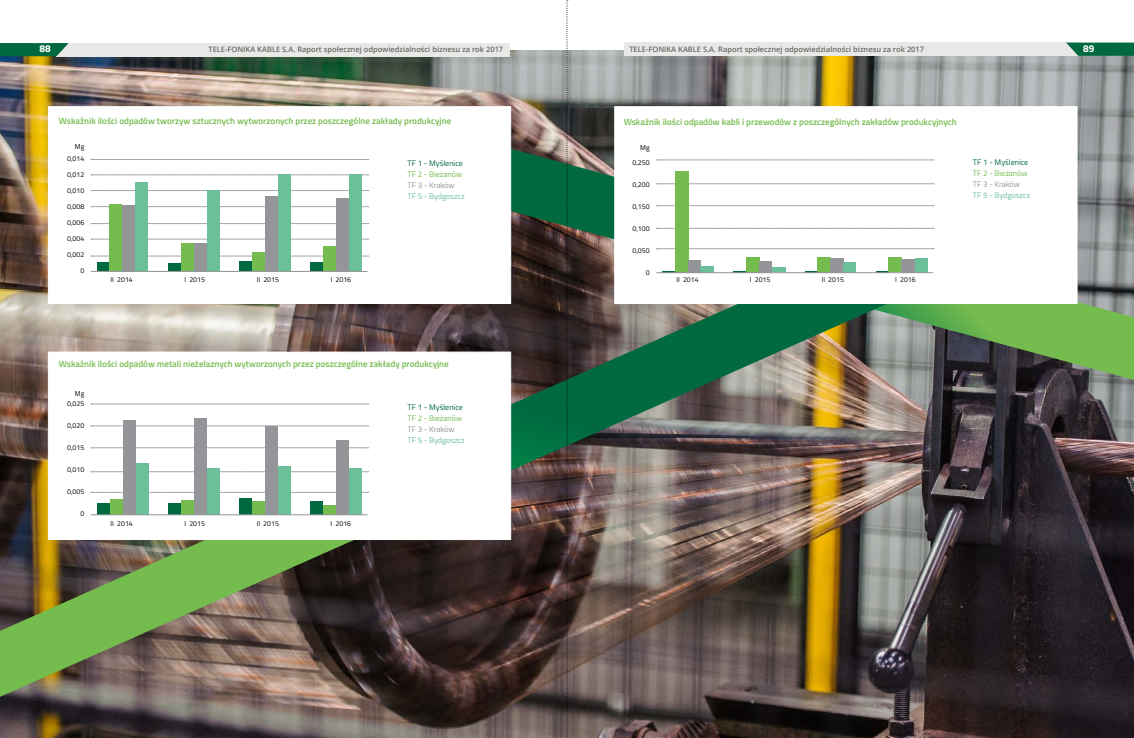
<style>
.page{position:relative;width:1134px;height:738px;background:#fff}
.page>*{position:absolute;margin:0;border:0;box-sizing:border-box;transform-origin:0 0}
.t1{font:700 10px "Titillium";color:#fff}
.t2{font:600 9px "Titillium";color:#75bc4e}
.t3{font:8px "Titillium";color:#006940}
.t4{font:8px "Titillium";color:#6bbf99}
.t5{font:8px "Titillium";color:#75bc4e}
.t6{font:8px "Titillium";color:#939598}
.t7{font:600 7.5px "Open Sans";color:#676863}
.t8{font:7px "Titillium";color:#000}
</style>
<div class="page">
<img style="left:0;top:51px;width:1134px;height:686px">
<svg style="left:511px;top:141px;width:623px;height:238px;background:#5d825e"></svg>
<img style="left:0;top:238px;width:910px;height:458px">
<div style="left:614px;top:106px;width:463px;height:197px;background:#fff;border:1px solid #fff"></div>
<div style="left:48px;top:351px;width:463px;height:188px;background:#fff;border:1px solid #fff"></div>
<div style="left:48px;top:106px;width:463px;height:197px;background:#fff;border:1px solid #fff"></div>
<svg style="left:91px;top:256px;width:278px;height:1px"></svg>
<svg style="left:656px;top:248px;width:278px;height:1px"></svg>
<svg style="left:91px;top:491px;width:278px;height:1px"></svg>
<svg style="left:91px;top:223px;width:278px;height:1px"></svg>
<svg style="left:656px;top:205px;width:278px;height:1px"></svg>
<svg style="left:91px;top:447px;width:278px;height:1px"></svg>
<svg style="left:91px;top:239px;width:278px;height:1px"></svg>
<svg style="left:656px;top:228px;width:278px;height:1px"></svg>
<svg style="left:91px;top:471px;width:278px;height:1px"></svg>
<svg style="left:91px;top:206px;width:278px;height:1px"></svg>
<svg style="left:656px;top:183px;width:278px;height:1px"></svg>
<svg style="left:91px;top:425px;width:278px;height:1px"></svg>
<svg style="left:91px;top:403px;width:278px;height:1px"></svg>
<svg style="left:91px;top:190px;width:278px;height:1px"></svg>
<svg style="left:91px;top:174px;width:278px;height:1px"></svg>
<svg style="left:91px;top:159px;width:278px;height:1px"></svg>
<svg style="left:656px;top:160px;width:278px;height:1px"></svg>
<div style="left:624px;top:43px;width:454px;height:13px;background:#e9e8e7"></div>
<div style="left:57px;top:43px;width:453px;height:13px;background:#e9e8e7"></div>
<svg style="left:1066px;top:43px;width:68px;height:13px"></svg>
<svg style="left:0;top:43px;width:69px;height:13px"></svg>
<svg style="left:566px;top:0;width:2px;height:738px"></svg>
<div style="left:310px;top:500px;width:13px;height:14px;background:#006940"></div>
<div style="left:239px;top:498px;width:13px;height:16px;background:#006940"></div>
<div style="left:168px;top:503px;width:13px;height:11px;background:#006940"></div>
<div style="left:97px;top:503px;width:13px;height:11px;background:#006940"></div>
<div style="left:323px;top:505px;width:13px;height:9px;background:#75bc4e"></div>
<div style="left:252px;top:501px;width:13px;height:13px;background:#75bc4e"></div>
<div style="left:181px;top:499px;width:13px;height:15px;background:#75bc4e"></div>
<div style="left:110px;top:499px;width:13px;height:15px;background:#75bc4e"></div>
<div style="left:336px;top:440px;width:13px;height:74px;background:#939598"></div>
<div style="left:265px;top:426px;width:13px;height:88px;background:#939598"></div>
<div style="left:194px;top:418px;width:13px;height:96px;background:#939598"></div>
<div style="left:123px;top:420px;width:13px;height:94px;background:#939598"></div>
<div style="left:349px;top:468px;width:13px;height:46px;background:#6bbf99"></div>
<div style="left:278px;top:466px;width:13px;height:48px;background:#6bbf99"></div>
<div style="left:207px;top:468px;width:13px;height:46px;background:#6bbf99"></div>
<div style="left:136px;top:463px;width:12px;height:51px;background:#6bbf99"></div>
<div style="left:310px;top:263px;width:13px;height:8px;background:#006940"></div>
<div style="left:239px;top:261px;width:13px;height:10px;background:#006940"></div>
<div style="left:168px;top:263px;width:13px;height:8px;background:#006940"></div>
<div style="left:97px;top:262px;width:13px;height:9px;background:#006940"></div>
<div style="left:323px;top:246px;width:13px;height:25px;background:#75bc4e"></div>
<div style="left:252px;top:252px;width:13px;height:19px;background:#75bc4e"></div>
<div style="left:181px;top:243px;width:13px;height:28px;background:#75bc4e"></div>
<div style="left:110px;top:204px;width:12px;height:67px;background:#75bc4e"></div>
<div style="left:336px;top:198px;width:13px;height:73px;background:#939598"></div>
<div style="left:265px;top:197px;width:13px;height:74px;background:#939598"></div>
<div style="left:194px;top:243px;width:13px;height:28px;background:#939598"></div>
<div style="left:122px;top:205px;width:13px;height:66px;background:#939598"></div>
<div style="left:349px;top:174px;width:13px;height:97px;background:#6bbf99"></div>
<div style="left:278px;top:174px;width:13px;height:97px;background:#6bbf99"></div>
<div style="left:207px;top:190px;width:13px;height:81px;background:#6bbf99"></div>
<div style="left:135px;top:182px;width:13px;height:89px;background:#6bbf99"></div>
<svg style="left:876px;top:271px;width:12px;height:1px"></svg>
<svg style="left:805px;top:271px;width:12px;height:1px"></svg>
<svg style="left:733px;top:271px;width:13px;height:1px"></svg>
<svg style="left:662px;top:271px;width:13px;height:1px"></svg>
<div style="left:888px;top:257px;width:13px;height:15px;background:#75bc4e"></div>
<div style="left:817px;top:256px;width:13px;height:16px;background:#75bc4e"></div>
<div style="left:746px;top:256px;width:13px;height:16px;background:#75bc4e"></div>
<div style="left:675px;top:171px;width:13px;height:101px;background:#75bc4e"></div>
<div style="left:901px;top:259px;width:13px;height:13px;background:#939598"></div>
<div style="left:830px;top:258px;width:13px;height:14px;background:#939598"></div>
<div style="left:759px;top:261px;width:13px;height:11px;background:#939598"></div>
<div style="left:688px;top:260px;width:13px;height:12px;background:#939598"></div>
<div style="left:914px;top:258px;width:13px;height:14px;background:#6bbf99"></div>
<div style="left:843px;top:262px;width:13px;height:10px;background:#6bbf99"></div>
<div style="left:772px;top:267px;width:13px;height:5px;background:#6bbf99"></div>
<div style="left:701px;top:266px;width:13px;height:6px;background:#6bbf99"></div>
<hr style="left:91px;top:271px;width:277px;height:1px;background:#939598">
<hr style="left:91px;top:514px;width:277px;height:1px;background:#939598">
<hr style="left:656px;top:272px;width:277px;height:1px;background:#939598">
<p class="t1" style="left:40px;top:41px;width:13px">88</p>
<p class="t7" style="left:208px;top:44px;width:296px">TELE-FONIKA KABLE S.A. Raport społecznej odpowiedzialności biznesu za rok 2017</p>
<p class="t7" style="left:629px;top:44px;width:296px">TELE-FONIKA KABLE S.A. Raport społecznej odpowiedzialności biznesu za rok 2017</p>
<p class="t1" style="left:1083px;top:41px;width:13px">89</p>
<p class="t2" style="left:59px;top:114px;width:394px">Wskaźnik ilości odpadów tworzyw sztucznych wytworzonych przez poszczególne zakłady produkcyjne</p>
<p class="t2" style="left:624px;top:115px;width:334px">Wskaźnik ilości odpadów kabli i przewodów z poszczególnych zakładów produkcyjnych</p>
<p class="t8" style="left:75px;top:141px;width:11px">Mg</p>
<p class="t8" style="left:640px;top:143px;width:11px">Mg</p>
<p class="t8" style="left:67px;top:153px;width:19px">0,014</p>
<p class="t8" style="left:67px;top:169px;width:19px">0,012</p>
<p class="t8" style="left:67px;top:185px;width:19px">0,010</p>
<p class="t8" style="left:67px;top:201px;width:19px">0,008</p>
<p class="t8" style="left:67px;top:217px;width:19px">0,006</p>
<p class="t8" style="left:67px;top:233px;width:19px">0,004</p>
<p class="t8" style="left:67px;top:249px;width:19px">0,002</p>
<p class="t8" style="left:80px;top:265px;width:5px">0</p>
<p class="t3" style="left:407px;top:157px;width:57px">TF 1 - Myślenice</p>
<p class="t5" style="left:407px;top:168px;width:56px">TF 2 - Bieżanów</p>
<p class="t6" style="left:407px;top:179px;width:48px">TF 3 - Kraków</p>
<p class="t4" style="left:407px;top:190px;width:59px">TF 5 - Bydgoszcz</p>
<p class="t8" style="left:632px;top:157px;width:19px">0,250</p>
<p class="t8" style="left:632px;top:179px;width:19px">0,200</p>
<p class="t8" style="left:632px;top:201px;width:19px">0,150</p>
<p class="t8" style="left:632px;top:223px;width:19px">0,100</p>
<p class="t8" style="left:632px;top:245px;width:19px">0,050</p>
<p class="t8" style="left:646px;top:267px;width:5px">0</p>
<p class="t8" style="left:111px;top:274px;width:24px">II 2014</p>
<p class="t8" style="left:184px;top:274px;width:22px">I 2015</p>
<p class="t8" style="left:257px;top:274px;width:24px">II 2015</p>
<p class="t8" style="left:331px;top:274px;width:22px">I 2016</p>
<p class="t8" style="left:676px;top:274px;width:24px">II 2014</p>
<p class="t8" style="left:750px;top:274px;width:22px">I 2015</p>
<p class="t8" style="left:822px;top:274px;width:24px">II 2015</p>
<p class="t8" style="left:895px;top:274px;width:22px">I 2016</p>
<p class="t2" style="left:59px;top:357px;width:391px">Wskaźnik ilości odpadów metali nieżelaznych wytworzonych przez poszczególne zakłady produkcyjne</p>
<p class="t8" style="left:75px;top:388px;width:11px">Mg</p>
<p class="t8" style="left:67px;top:398px;width:19px">0,025</p>
<p class="t8" style="left:67px;top:420px;width:19px">0,020</p>
<p class="t8" style="left:67px;top:442px;width:19px">0,015</p>
<p class="t8" style="left:67px;top:464px;width:19px">0,010</p>
<p class="t8" style="left:67px;top:486px;width:19px">0,005</p>
<p class="t8" style="left:80px;top:508px;width:5px">0</p>
<p class="t8" style="left:111px;top:518px;width:24px">II 2014</p>
<p class="t8" style="left:184px;top:518px;width:22px">I 2015</p>
<p class="t8" style="left:257px;top:518px;width:24px">II 2015</p>
<p class="t8" style="left:331px;top:518px;width:22px">I 2016</p>
<p class="t3" style="left:407px;top:401px;width:57px">TF 1 - Myślenice</p>
<p class="t5" style="left:407px;top:412px;width:56px">TF 2 - Bieżanów</p>
<p class="t6" style="left:407px;top:423px;width:48px">TF 3 - Kraków</p>
<p class="t4" style="left:407px;top:434px;width:59px">TF 5 - Bydgoszcz</p>
<p class="t3" style="left:973px;top:156px;width:57px">TF 1 - Myślenice</p>
<p class="t5" style="left:973px;top:167px;width:56px">TF 2 - Bieżanów</p>
<p class="t6" style="left:973px;top:178px;width:48px">TF 3 - Kraków</p>
<p class="t4" style="left:973px;top:189px;width:59px">TF 5 - Bydgoszcz</p>
</div>
